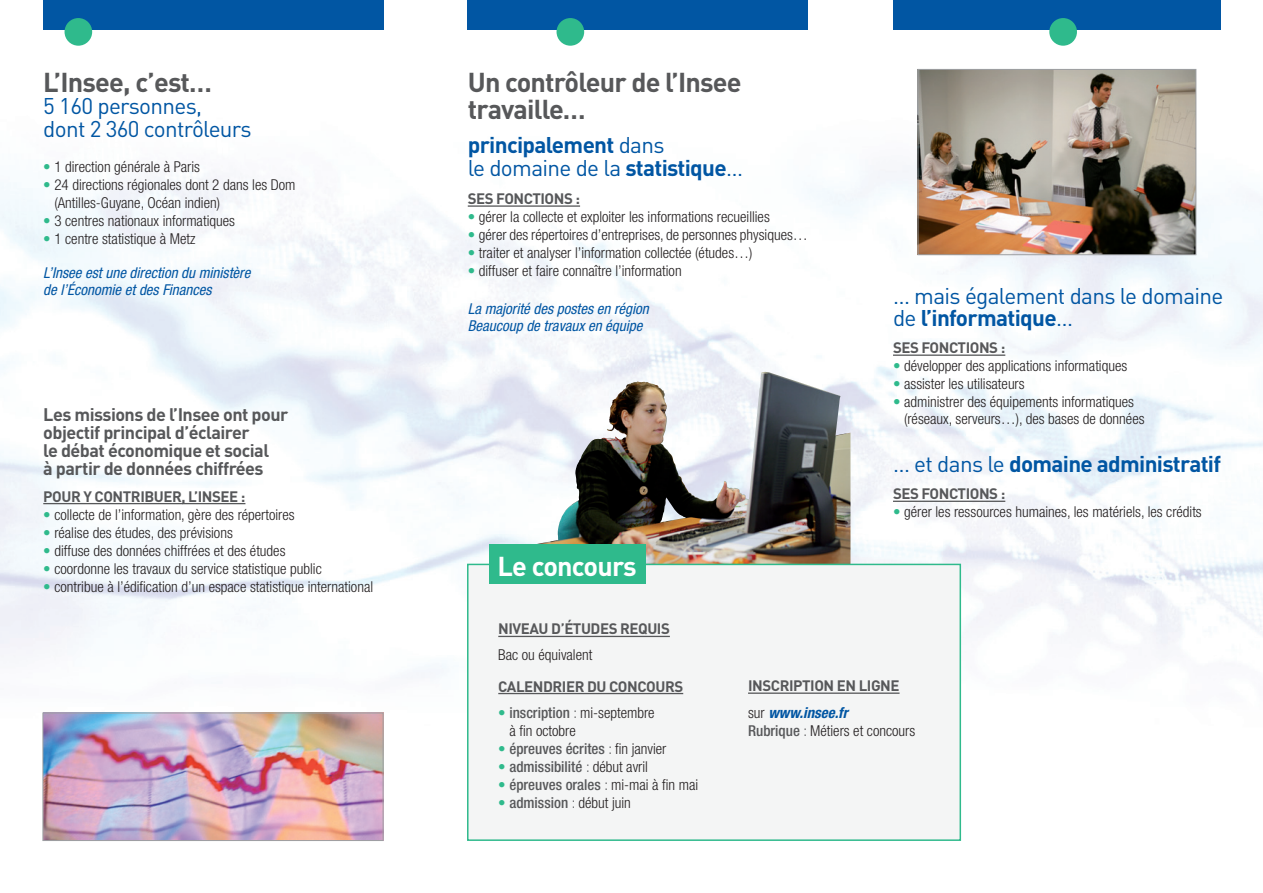
<style>
.page{position:relative;width:1263px;height:893px;background:#fff}
.page>*{position:absolute;margin:0;border:0;box-sizing:border-box;transform-origin:0 0}
.t1{font:700 27px/27px "DIN";letter-spacing:-.03em;color:#57585a}
.t2{font:700 27px "DIN";color:#fff}
.t3{font:22.5px/22.5px "DIN";letter-spacing:-.03em;color:#0156a3}
.t4{font:700 22.5px/22.5px "DIN";letter-spacing:-.03em;color:#0156a3}
.t5{font:700 18px/18px "DIN";letter-spacing:-.03em;color:#57585a}
.t6{font:300 condensed 15px/18px "Helvetica Neue";color:#231f20}
.t7{font:700 15px "DIN";letter-spacing:-.03em;color:#57585a}
.t8{font:italic condensed 15px/16.5px "Helvetica Neue";color:#0156a3}
.t9{font:500 condensed 15px "Helvetica Neue";color:#57585a}
.s1{color:#2fba8c}
.s2{font-weight:400}
.s3{font-weight:700}
.s4{font-weight:500;color:#57585a}
.s5{color:#57585a}
.s6{font-weight:300;color:#2fba8c}
.s7{font-weight:300}
.s8{font-weight:300;color:#231f20}
.s9{font-weight:700;font-style:italic;color:#0156a3}
</style>
<div class="page">
<img style="left:0;top:0;width:1263px;height:841px">
<hr style="left:43px;top:503px;width:202px;height:1px;background:#57585a">
<img style="left:45px;top:715px;width:336px;height:124px">
<div style="left:43px;top:713px;width:340px;height:128px;border:1px solid #9d9fa2"></div>
<div style="left:43px;top:0;width:340px;height:30px;background:#0156a3"></div>
<div style="left:65px;top:18px;width:27px;height:28px;background:#2fba8c;border-radius:50%"></div>
<img style="left:660px;top:372px;width:102px;height:129px">
<div style="left:468px;top:564px;width:492px;height:276px;background:#f4f5f5"></div>
<hr style="left:498px;top:636px;width:172px;height:1px;background:#57585a">
<hr style="left:498px;top:693px;width:185px;height:1px;background:#57585a">
<hr style="left:748px;top:692px;width:151px;height:2px;background:#57585a">
<div style="left:467px;top:564px;width:494px;height:277px;border:2px solid #2fba8c"></div>
<hr style="left:468px;top:205px;width:112px;height:2px;background:#57585a">
<div style="left:468px;top:0;width:340px;height:30px;background:#0156a3"></div>
<div style="left:489px;top:545px;width:156px;height:39px;background:#2fba8c"></div>
<div style="left:556px;top:18px;width:28px;height:28px;background:#2fba8c;border-radius:50%"></div>
<div style="left:893px;top:0;width:327px;height:30px;background:#0156a3"></div>
<hr style="left:893px;top:354px;width:112px;height:2px;background:#57585a">
<hr style="left:893px;top:501px;width:112px;height:1px;background:#57585a">
<img style="left:920px;top:71px;width:274px;height:182px">
<div style="left:918px;top:69px;width:278px;height:186px;border:1px solid #9d9fa2"></div>
<div style="left:1049px;top:18px;width:28px;height:28px;background:#2fba8c;border-radius:50%"></div>
<h1 class="t1" style="left:43px;top:67px;width:170px">L’Insee, c’est…</h1>
<h2 class="t3" style="left:43px;top:94px;width:210px">5 160 personnes,<br>dont 2 360 contrôleurs</h2>
<p class="t6" style="left:43px;top:157px;width:158px"><span class="s1">•</span> 1 direction générale à Paris</p>
<p class="t6" style="left:54px;top:175px;width:243px;text-indent:-11px"><span class="s1">•</span> 24 directions régionales dont 2 dans les Dom (Antilles-Guyane, Océan indien)</p>
<p class="t6" style="left:43px;top:211px;width:193px"><span class="s1">•</span> 3 centres nationaux informatiques</p>
<p class="t6" style="left:43px;top:229px;width:154px"><span class="s1">•</span> 1 centre statistique à Metz</p>
<p class="t8" style="left:43px;top:264px;width:209px">L’Insee est une direction du ministère de l’Économie et des Finances</p>
<p class="t5" style="left:43px;top:404px;width:247px">Les missions de l’Insee ont pour objectif principal d’éclairer<br>le débat économique et social<br>à partir de données chiffrées</p>
<p class="t7" style="left:43px;top:486px;width:204px">Pour y contri buer, l’Insee :</p>
<p class="t6" style="left:43px;top:505px;width:253px"><span class="s1">•</span> collecte de l’information, gère des répertoires</p>
<p class="t6" style="left:43px;top:523px;width:191px"><span class="s1">•</span> réalise des études, des prévisions</p>
<p class="t6" style="left:43px;top:541px;width:244px"><span class="s1">•</span> diffuse des données chiffrées et des études</p>
<p class="t6" style="left:43px;top:559px;width:280px"><span class="s1">•</span> coordonne les travaux du service statistique public</p>
<p class="t6" style="left:43px;top:577px;width:331px"><span class="s1">•</span> contribue à l’édification d’un espace statistique international</p>
<h1 class="t1" style="left:468px;top:67px;width:275px">Un contrôleur de l’Insee travaille…</h1>
<h2 class="t4" style="left:468px;top:133px;width:277px">principalement <span class="s2">dans<br>le domaine de la</span> statistique<span class="s2">…</span></h2>
<p class="t7" style="left:468px;top:189px;width:114px">Ses fonctions :</p>
<p class="t6" style="left:468px;top:208px;width:304px"><span class="s1">•</span> gérer la collecte et exploiter les informations recueillies</p>
<p class="t6" style="left:468px;top:226px;width:342px"><span class="s1">•</span> gérer des répertoires d’entreprises, de personnes physiques…</p>
<p class="t6" style="left:468px;top:244px;width:286px"><span class="s1">•</span> traiter et analyser l’information collectée (études…)</p>
<p class="t6" style="left:468px;top:262px;width:215px"><span class="s1">•</span> diffuser et faire connaître l’information</p>
<p class="t8" style="left:468px;top:300px;width:182px">La majorité des postes en région<br>Beaucoup de travaux en équipe</p>
<h1 class="t2" style="left:497px;top:548px;width:141px">Le concours</h1>
<h2 class="t3" style="left:893px;top:284px;width:332px">… mais également dans le domaine de <span class="s3">l’informatique</span>…</h2>
<p class="t7" style="left:893px;top:338px;width:114px">Ses fonctions :</p>
<p class="t6" style="left:893px;top:357px;width:236px"><span class="s1">•</span> développer des applications informatiques</p>
<p class="t6" style="left:893px;top:375px;width:133px"><span class="s1">•</span> assister les utilisateurs</p>
<p class="t6" style="left:904px;top:393px;width:242px;line-height:16.5px;text-indent:-11px"><span class="s1">•</span> administrer des équipements informatiques (réseaux, serveurs…), des bases de données</p>
<h2 class="t4" style="left:893px;top:452px;width:330px"><span class="s2">… et dans le</span> domaine administratif</h2>
<p class="t7" style="left:893px;top:484px;width:114px">Ses fonctions :</p>
<p class="t6" style="left:893px;top:503px;width:310px"><span class="s1">•</span> gérer les ressources humaines, les matériels, les crédits</p>
<p class="t7" style="left:498px;top:619px;width:173px">Niveau d’études requis</p>
<p class="t6" style="left:498px;top:646px;width:96px">Bac ou équivalent</p>
<p class="t7" style="left:498px;top:676px;width:186px">Calendri er du concours</p>
<p class="t6" style="left:509px;top:704px;width:147px;text-indent:-11px"><span class="s1">•</span> <span class="s4">inscription</span> <span class="s5">:</span> mi-septembre à fin octobre</p>
<p class="t9" style="left:498px;top:740px;width:170px"><span class="s6">•</span> épreuves écrites <span class="s7">:</span> <span class="s8">fin janvier</span></p>
<p class="t9" style="left:498px;top:758px;width:151px"><span class="s6">•</span> admissibilité <span class="s7">:</span> <span class="s8">début avril</span></p>
<p class="t9" style="left:498px;top:776px;width:201px"><span class="s6">•</span> épreuves orales <span class="s7">:</span> <span class="s8">mi-mai à fin mai</span></p>
<p class="t9" style="left:498px;top:794px;width:134px"><span class="s6">•</span> admission <span class="s7">:</span> <span class="s8">début juin</span></p>
<p class="t7" style="left:748px;top:676px;width:153px">Inscription en ligne</p>
<p class="t6" style="left:748px;top:703px;width:169px">sur <span class="s9">www.insee.fr<br></span><span class="s4">Rubrique</span> <span class="s5">:</span> Métiers et concours</p>
</div>
